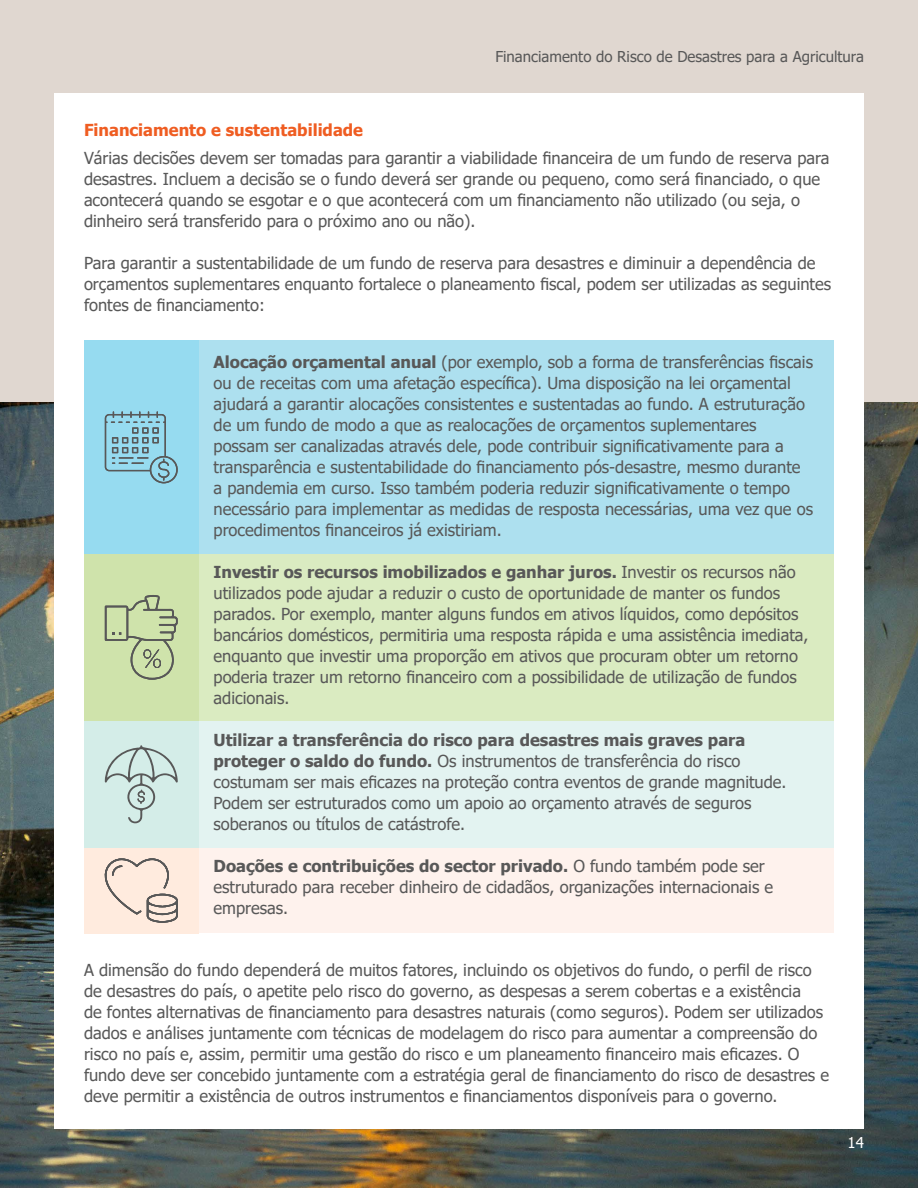
<style>
.page{position:relative;width:918px;height:1188px;background:#fff}
.page>*{position:absolute;margin:0;border:0;box-sizing:border-box;transform-origin:0 0}
.t1{font:16.5px/21px "Tahoma";color:#585858}
.t2{font:700 16.5px "Tahoma";color:#ef5d22}
.t3{font:15px "Tahoma";color:#585858}
.t4{font:15px "Tahoma";color:#fff}
.s1{font-weight:700}
</style>
<div class="page">
<img style="left:0;top:401px;width:918px;height:787px">
<div style="left:0;top:0;width:918px;height:401px;background:#e0d7d0"></div>
<div style="left:54px;top:94px;width:810px;height:1035px;background:#fff"></div>
<div style="left:199px;top:554px;width:635px;height:167px;background:#daebc1"></div>
<div style="left:84px;top:554px;width:115px;height:167px;background:#cfe3ab"></div>
<svg style="left:105px;top:595px;width:73px;height:85px"></svg>
<div style="left:199px;top:341px;width:635px;height:213px;background:#ade0ef"></div>
<div style="left:84px;top:341px;width:115px;height:213px;background:#96dbf0"></div>
<svg style="left:105px;top:411px;width:73px;height:72px"></svg>
<div style="left:199px;top:847px;width:635px;height:86px;background:#fef2ed"></div>
<div style="left:84px;top:848px;width:115px;height:85px;background:#ffebde"></div>
<svg style="left:104px;top:858px;width:74px;height:65px"></svg>
<div style="left:199px;top:721px;width:635px;height:126px;background:#e3f3f1"></div>
<div style="left:84px;top:721px;width:115px;height:126px;background:#d4ede8"></div>
<svg style="left:105px;top:745px;width:73px;height:78px"></svg>
<p class="t3" style="left:495px;top:47px;width:370px">Financiamento do Risco de Desastres para a Agricultura</p>
<p class="t2" style="left:84px;top:119px;width:281px">Financiamento e sustentabilidade</p>
<p class="t1" style="left:84px;top:148px;width:747px">Várias decisões devem ser tomadas para garantir a viabilidade financeira de um fundo de reserva para desastres. Incluem a decisão se o fundo deverá ser grande ou pequeno, como será financiado, o que acontecerá quando se esgotar e o que acontecerá com um financiamento não utilizado (ou seja, o dinheiro será transferido para o próximo ano ou não).</p>
<p class="t1" style="left:84px;top:253px;width:749px">Para garantir a sustentabilidade de um fundo de reserva para desastres e diminuir a dependência de orçamentos suplementares enquanto fortalece o planeamento fiscal, podem ser utilizadas as seguintes fontes de financiamento:</p>
<p class="t1" style="left:214px;top:353px;width:601px"><span class="s1">Alocação orçamental anual</span> (por exemplo, sob a forma de transferências fiscais ou de receitas com uma afetação específica). Uma disposição na lei orçamental ajudará a garantir alocações consistentes e sustentadas ao fundo. A estruturação de um fundo de modo a que as realocações de orçamentos suplementares possam ser canalizadas através dele, pode contribuir significativamente para a transparência e sustentabilidade do financiamento pós-desastre, mesmo durante a pandemia em curso. Isso também poderia reduzir significativamente o tempo necessário para implementar as medidas de resposta necessárias, uma vez que os procedimentos financeiros já existiriam.</p>
<p class="t1" style="left:214px;top:563px;width:596px"><span class="s1">Investir os recursos imobilizados e ganhar juros.</span> Investir os recursos não utilizados pode ajudar a reduzir o custo de oportunidade de manter os fundos parados. Por exemplo, manter alguns fundos em ativos líquidos, como depósitos bancários domésticos, permitiria uma resposta rápida e uma assistência imediata, enquanto que investir uma proporção em ativos que procuram obter um retorno poderia trazer um retorno financeiro com a possibilidade de utilização de fundos adicionais.</p>
<p class="t1" style="left:214px;top:731px;width:575px"><span class="s1">Utilizar a transferência do risco para desastres mais graves para proteger o saldo do fundo.</span> Os instrumentos de transferência do risco costumam ser mais eficazes na proteção contra eventos de grande magnitude.<br>Podem ser estruturados como um apoio ao orçamento através de seguros soberanos ou títulos de catástrofe.</p>
<p class="t1" style="left:214px;top:857px;width:561px"><span class="s1">Doações e contribuições do sector privado.</span> O fundo também pode ser estruturado para receber dinheiro de cidadãos, organizações internacionais e empresas.</p>
<p class="t1" style="left:84px;top:961px;width:747px">A dimensão do fundo dependerá de muitos fatores, incluindo os objetivos do fundo, o perfil de risco de desastres do país, o apetite pelo risco do governo, as despesas a serem cobertas e a existência<br>de fontes alternativas de financiamento para desastres naturais (como seguros). Podem ser utilizados dados e análises juntamente com técnicas de modelagem do risco para aumentar a compreensão do risco no país e, assim, permitir uma gestão do risco e um planeamento financeiro mais eficazes. O fundo deve ser concebido juntamente com a estratégia geral de financiamento do risco de desastres e deve permitir a existência de outros instrumentos e financiamentos disponíveis para o governo.</p>
<p class="t4" style="left:848px;top:1133px;width:18px">14</p>
</div>
